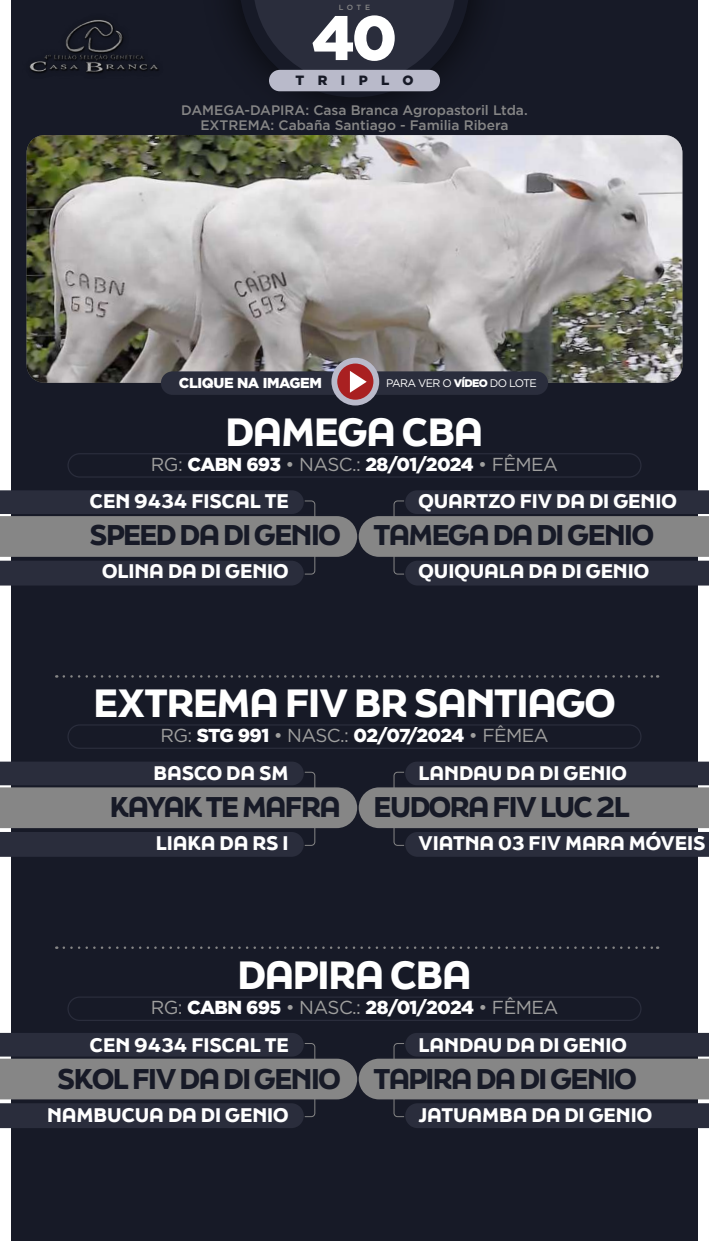
<style>
.page{position:relative;width:709px;height:1241px;background:#fff}
.page>*{position:absolute;margin:0;border:0;box-sizing:border-box;transform-origin:0 0}
.t1{font:900 62.5px "Gotham";color:#fff}
.t2{font:900 37.5px "Final Six";letter-spacing:-.025em;color:#fff}
.t3{font:900 27.12px "Final Six";letter-spacing:-.05em;color:#171a27}
.t4{font:900 18.75px "Final Six";color:#fff}
.t5{font:900 18.75px "Gotham";letter-spacing:-.035em;color:#fff}
.t6{font:18.75px "Gotham";letter-spacing:-.03em;color:#a0a09f}
.t7{font:900 14.38px "Gotham";letter-spacing:-.025em;color:#fff}
.t8{font:500 13.75px/15px "Gotham";color:#868686;text-align:center}
.t9{font:900 13.38px "Gotham";letter-spacing:1em;color:#171a27}
.t10{font:11px "Gotham";letter-spacing:-.06em;color:#fff}
.t11{font:500 7.5px "Gotham";color:#868686}
.s1{font-weight:900}
.s2{font-weight:400;color:#a0a09f}
.s3{font-weight:900;color:#fff}
</style>
<div class="page">
<div style="left:11px;top:0;width:687px;height:1240px;background:#171a27"></div>
<img style="left:29px;top:20px;width:130px;height:54px">
<svg style="left:239px;top:0;width:231px;height:97px"></svg>
<div style="left:269px;top:70px;width:171px;height:21px;background:#b9baca;border-radius:11px"></div>
<svg style="left:64px;top:946px;width:594px;height:2px"></svg>
<svg style="left:64px;top:675px;width:594px;height:2px"></svg>
<svg style="left:0;top:761px;width:709px;height:95px"></svg>
<svg style="left:0;top:1032px;width:709px;height:95px"></svg>
<svg style="left:0;top:490px;width:709px;height:95px"></svg>
<div style="left:67px;top:996px;width:574px;height:24px;border:1px solid #2a2d3c;border-radius:12px"></div>
<div style="left:67px;top:724px;width:574px;height:24px;border:1px solid #2a2d3c;border-radius:12px"></div>
<div style="left:67px;top:453px;width:574px;height:24px;border:1px solid #2a2d3c;border-radius:12px"></div>
<img style="left:27px;top:135px;width:655px;height:247px">
<div style="left:161px;top:371px;width:195px;height:24px;background:#2a2d3c;border-radius:12px"></div>
<div style="left:352px;top:371px;width:196px;height:24px;background:#2a2d3c;border-radius:12px"></div>
<svg style="left:334px;top:360px;width:42px;height:42px"></svg>
<svg style="left:350px;top:371px;width:17px;height:21px"></svg>
<div style="left:331px;top:358px;width:48px;height:47px;border:6px solid #b9baca;border-radius:50%"></div>
<p class="t11" style="left:339px;top:3px;width:33px">LOTE</p>
<h1 class="t1" style="left:312px;top:2px;width:87px">40</h1>
<p class="t9" style="left:295px;top:73px;width:119px">TRIPLO</p>
<p class="t8" style="left:181px;top:102px;width:348px">DAMEGA-DAPIRA: Casa Branca Agropastoril Ltda.<br>EXTREMA: Cabaña Santiago - Familia Ribera</p>
<p class="t7" style="left:179px;top:374px;width:145px">CLIQUE NA IMAGEM</p>
<p class="t10" style="left:386px;top:377px;width:152px">PARA VER O <span class="s1">VÍDEO</span> DO LOTE</p>
<h2 class="t2" style="left:225px;top:404px;width:259px">DAMEGA CBA</h2>
<p class="t5" style="left:151px;top:453px;width:408px"><span class="s2">RG:</span> CABN 693 <span class="s2">• NASC.:</span> 28/01/2024 <span class="s2">• FÊMEA</span></p>
<p class="t4" style="left:90px;top:487px;width:200px">CEN 9434 FISCAL TE</p>
<p class="t4" style="left:418px;top:487px;width:260px">QUARTZO FIV DA DI GENIO</p>
<h3 class="t3" style="left:89px;top:515px;width:253px">SPEED DA DI GENIO</h3>
<h3 class="t3" style="left:373px;top:515px;width:282px">TAMEGA DA DI GENIO</h3>
<p class="t4" style="left:102px;top:557px;width:188px">OLINA DA DI GENIO</p>
<p class="t4" style="left:418px;top:557px;width:232px">QUIQUALA DA DI GENIO</p>
<h2 class="t2" style="left:94px;top:675px;width:523px">EXTREMA FIV BR SANTIAGO</h2>
<p class="t6" style="left:160px;top:725px;width:390px">RG: <span class="s3">STG 991</span> • NASC.: <span class="s3">02/07/2024</span> • FÊMEA</p>
<p class="t4" style="left:154px;top:759px;width:136px">BASCO DA SM</p>
<p class="t4" style="left:418px;top:759px;width:210px">LANDAU DA DI GENIO</p>
<h3 class="t3" style="left:110px;top:786px;width:232px">KAYAK TE MAFRA</h3>
<h3 class="t3" style="left:373px;top:786px;width:258px">EUDORA FIV LUC 2L</h3>
<p class="t4" style="left:156px;top:828px;width:134px">LIAKA DA RS I</p>
<p class="t4" style="left:418px;top:828px;width:288px">VIATNA 03 FIV MARA MÓVEIS</p>
<h2 class="t2" style="left:237px;top:947px;width:236px">DAPIRA CBA</h2>
<p class="t5" style="left:151px;top:996px;width:409px"><span class="s2">RG:</span> CABN 695 <span class="s2">• NASC.:</span> 28/01/2024 <span class="s2">• FÊMEA</span></p>
<p class="t4" style="left:90px;top:1030px;width:200px">CEN 9434 FISCAL TE</p>
<p class="t4" style="left:418px;top:1030px;width:210px">LANDAU DA DI GENIO</p>
<h3 class="t3" style="left:57px;top:1058px;width:285px">SKOL FIV DA DI GENIO</h3>
<h3 class="t3" style="left:373px;top:1058px;width:265px">TAPIRA DA DI GENIO</h3>
<p class="t4" style="left:47px;top:1100px;width:243px">NAMBUCUA DA DI GENIO</p>
<p class="t4" style="left:418px;top:1100px;width:235px">JATUAMBA DA DI GENIO</p>
</div>
